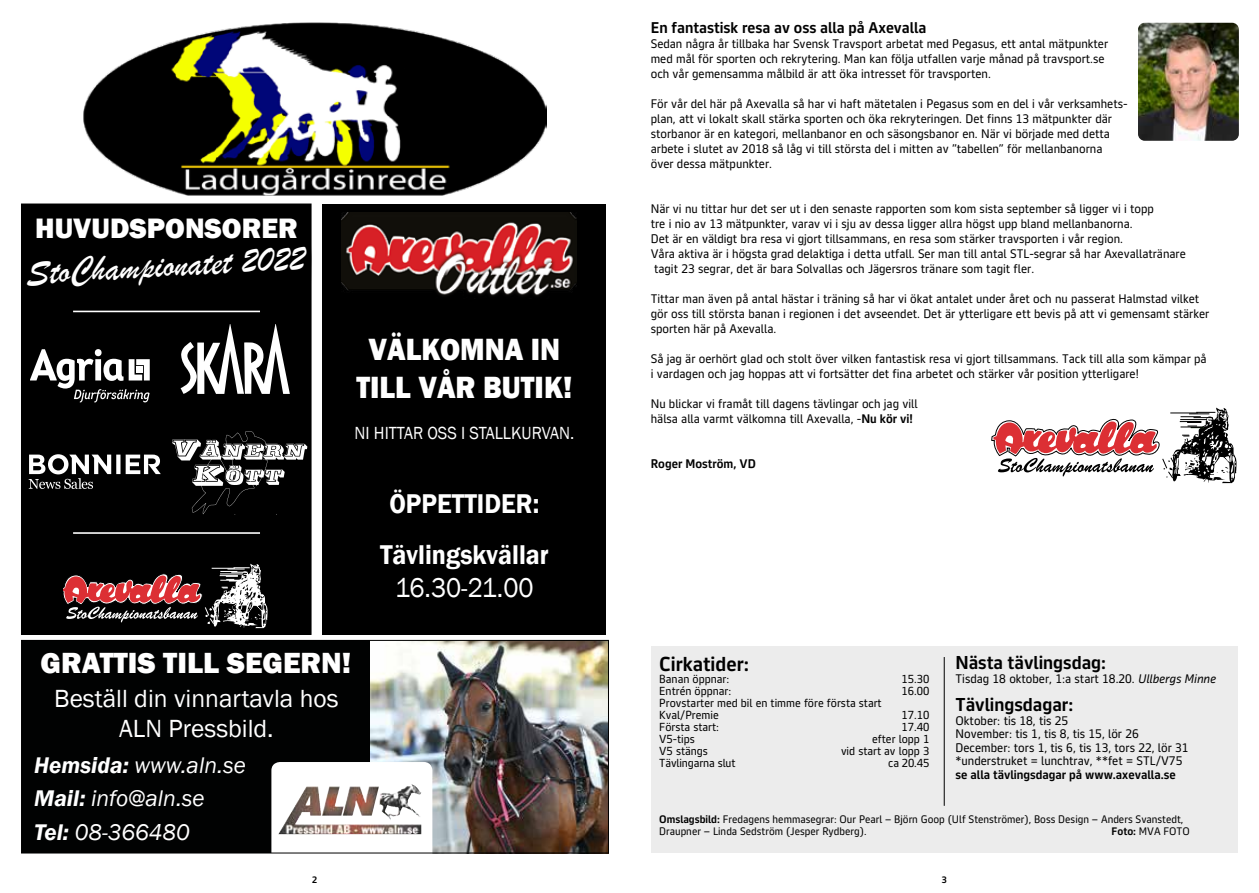
<style>
.page{position:relative;width:1259px;height:893px;background:#fff}
.page>*{position:absolute;margin:0;border:0;box-sizing:border-box;transform-origin:0 0}
.t1{font:36.75px "Brush Script";color:#fff}
.t2{font:800 31.65px/38px "Franklin Gothic";color:#fff;text-align:center;scale:.92 1}
.t3{font:800 30px "Franklin Gothic";color:#fff}
.t4{font:800 28.95px "Franklin Gothic";color:#fff}
.t5{font:600 27.9px/50.8px "Franklin Gothic";color:#fff;text-align:center;scale:.92 1}
.t6{font:27.9px "Franklin Gothic";letter-spacing:-.015em;color:#fff;scale:.92 1}
.t7{font:25.5px/30.6px "Franklin Gothic";color:#fff;text-align:center}
.t8{font:italic 23.25px/33.3px "Franklin Gothic";color:#fff}
.t9{font:700 19.5px "ATG Text";color:#000}
.t10{font:700 18px "ATG Text";color:#000}
.t11{font:18px "Franklin Gothic";color:#fff;scale:.92 1}
.t12{font:700 15px "ATG Text";color:#000}
.t13{font:12px/15px "ATG Text";color:#000}
.t14{font:700 12px "ATG Text";color:#000}
.t15{font:11.25px/12px "ATG Text";color:#000}
.t16{font:10.5px/12px "ATG Text";color:#000}
.t17{font:700 9px "ATG Text";color:#000}
.s1{font-weight:600}
.s2{font-weight:700}
.s3{font-style:italic}
</style>
<div class="page">
<div style="left:21px;top:204px;width:290px;height:430px;background:#000"></div>
<svg style="left:64px;top:564px;width:203px;height:64px"></svg>
<svg style="left:180px;top:324px;width:110px;height:70px"></svg>
<svg style="left:29px;top:454px;width:132px;height:35px"></svg>
<svg style="left:30px;top:349px;width:120px;height:53px"></svg>
<svg style="left:172px;top:431px;width:135px;height:84px"></svg>
<hr style="left:73px;top:311px;width:187px;height:1px;background:#fff">
<hr style="left:73px;top:532px;width:187px;height:2px;background:#fff">
<div style="left:21px;top:204px;width:290px;height:431px;border:1px solid #000"></div>
<img style="left:83px;top:23px;width:463px;height:173px">
<div style="left:22px;top:640px;width:586px;height:213px;background:#010202"></div>
<img style="left:370px;top:642px;width:237px;height:209px">
<svg style="left:271px;top:762px;width:161px;height:89px;background:#e2dcda"></svg>
<img style="left:379px;top:784px;width:42px;height:36px">
<div style="left:21px;top:640px;width:588px;height:213px;border:1px solid #000"></div>
<div style="left:322px;top:204px;width:284px;height:431px;background:#000"></div>
<img style="left:342px;top:212px;width:234px;height:84px">
<svg style="left:991px;top:408px;width:245px;height:75px"></svg>
<div style="left:651px;top:646px;width:586px;height:207px;background:#ececec"></div>
<hr style="left:944px;top:657px;width:1px;height:149px;background:#000">
<img style="left:1138px;top:23px;width:100px;height:118px">
<h3 class="t4" style="left:35px;top:209px;width:264px">HUVUDSPONSORER</h3>
<h1 class="t1" style="left:25px;top:250px;width:281px;rotate:-3deg">StoChampionatet 2022</h1>
<h2 class="t2" style="left:356px;top:330px;width:236px">VÄLKOMNA IN<br>TILL VÅR BUTIK!</h2>
<h3 class="t11" style="left:355px;top:422px;width:240px">NI HITTAR OSS I STALLKURVAN.</h3>
<h3 class="t5" style="left:380px;top:478px;width:185px">ÖPPETTIDER:<br>Tävlingskvällar</h3>
<h3 class="t6" style="left:395px;top:570px;width:152px">16.30-21.00</h3>
<h3 class="t3" style="left:40px;top:644px;width:312px">GRATTIS TILL SEGERN!</h3>
<h3 class="t7" style="left:54px;top:683px;width:286px">Beställ din vinnartavla hos<br>ALN Pressbild.</h3>
<h3 class="t8" style="left:34px;top:749px;width:213px"><span class="s1">Hemsida:</span> www.aln.se<br><span class="s1">Mail:</span> info@aln.se<br><span class="s1">Tel:</span> 08-366480</h3>
<p class="t12" style="left:651px;top:19px;width:277px">En fantastisk resa av oss alla på Axevalla</p>
<p class="t13" style="left:651px;top:37px;width:459px">Sedan några år tillbaka har Svensk Travsport arbetat med Pegasus, ett antal mätpunkter med mål för sporten och rekrytering. Man kan följa utfallen varje månad på travsport.se och vår gemensamma målbild är att öka intresset för travsporten.</p>
<p class="t13" style="left:651px;top:97px;width:478px">För vår del här på Axevalla så har vi haft mätetalen i Pegasus som en del i vår verksamhets&shy;plan, att vi lokalt skall stärka sporten och öka rekryteringen. Det finns 13 mätpunkter där storbanor är en kategori, mellanbanor en och säsongsbanor en. När vi började med detta arbete i slutet av 2018 så låg vi till största del i mitten av ”tabellen” för mellanbanorna över dessa mätpunkter.</p>
<p class="t13" style="left:651px;top:202px;width:536px">När vi nu tittar hur det ser ut i den senaste rapporten som kom sista september så ligger vi i topp<br>tre i nio av 13 mätpunkter, varav vi i sju av dessa ligger allra högst upp bland mellanbanorna.<br>Det är en väldigt bra resa vi gjort tillsammans, en resa som stärker travsporten i vår region.<br>Våra aktiva är i högsta grad delaktiga i detta utfall. Ser man till antal STL-segrar så har Axevallatränare tagit 23 segrar, det är bara Solvallas och Jägersros tränare som tagit fler.</p>
<p class="t13" style="left:651px;top:292px;width:560px">Tittar man även på antal hästar i träning så har vi ökat antalet under året och nu passerat Halmstad vilket gör oss till största banan i regionen i det avseendet. Det är ytterligare ett bevis på att vi gemensamt stärker sporten här på Axevalla.</p>
<p class="t13" style="left:651px;top:352px;width:557px">Så jag är oerhört glad och stolt över vilken fantastisk resa vi gjort tillsammans. Tack till alla som kämpar på i vardagen och jag hoppas att vi fortsätter det fina arbetet och stärker vår position ytterligare!</p>
<p class="t13" style="left:651px;top:397px;width:268px">Nu blickar vi framåt till dagens tävlingar och jag vill hälsa alla varmt välkomna till Axevalla, -<span class="s2">Nu kör vi!</span></p>
<p class="t14" style="left:651px;top:457px;width:107px">Roger Moström, VD</p>
<h3 class="t9" style="left:659px;top:652px;width:91px">Cirkatider:</h3>
<p class="t15" style="left:659px;top:673px;width:72px">Banan öppnar:</p>
<p class="t15" style="left:901px;top:673px;width:29px">15.30</p>
<p class="t15" style="left:659px;top:685px;width:74px">Entrén öppnar:</p>
<p class="t15" style="left:901px;top:685px;width:29px">16.00</p>
<p class="t15" style="left:659px;top:697px;width:224px">Provstarter med bil en timme före första start<br>Kval/Premie</p>
<p class="t15" style="left:901px;top:709px;width:29px">17.10</p>
<p class="t15" style="left:659px;top:721px;width:61px">Första start:</p>
<p class="t15" style="left:901px;top:721px;width:29px">17.40</p>
<p class="t15" style="left:659px;top:733px;width:37px">V5-tips</p>
<p class="t15" style="left:872px;top:733px;width:59px">efter lopp 1</p>
<p class="t15" style="left:659px;top:745px;width:50px">V5 stängs</p>
<p class="t15" style="left:841px;top:745px;width:90px">vid start av lopp 3</p>
<p class="t15" style="left:659px;top:757px;width:78px">Tävlingarna slut</p>
<p class="t15" style="left:888px;top:757px;width:43px">ca 20.45</p>
<h3 class="t10" style="left:955px;top:652px;width:152px">Nästa tävlingsdag:</h3>
<p class="t13" style="left:955px;top:671px;width:262px">Tisdag 18 oktober, 1:a start 18.20. <span class="s3">Ullbergs Minne</span></p>
<h3 class="t10" style="left:955px;top:694px;width:119px">Tävlingsdagar:</h3>
<p class="t13" style="left:955px;top:714px;width:235px;line-height:13.5px">Oktober: tis 18, tis 25<br>November: tis 1, tis 8, tis 15, lör 26<br>December: tors 1, tis 6, tis 13, tors 22, lör 31 *understruket = lunchtrav, **fet = STL/V75</p>
<p class="t14" style="left:955px;top:767px;width:222px">se alla tävlingsdagar på www.axevalla.se</p>
<p class="t16" style="left:659px;top:813px;width:525px"><span class="s2">Omslagsbild:</span> Fredagens hemmasegrar: Our Pearl – Björn Goop (Ulf Stenströmer), Boss Design – Anders Svanstedt,<br>Draupner – Linda Sedström (Jesper Rydberg).</p>
<p class="t16" style="left:1111px;top:825px;width:80px"><span class="s2">Foto:</span> MVA FOTO</p>
<p class="t17" style="left:312px;top:874px;width:7px">2</p>
<p class="t17" style="left:941px;top:874px;width:7px">3</p>
</div>
